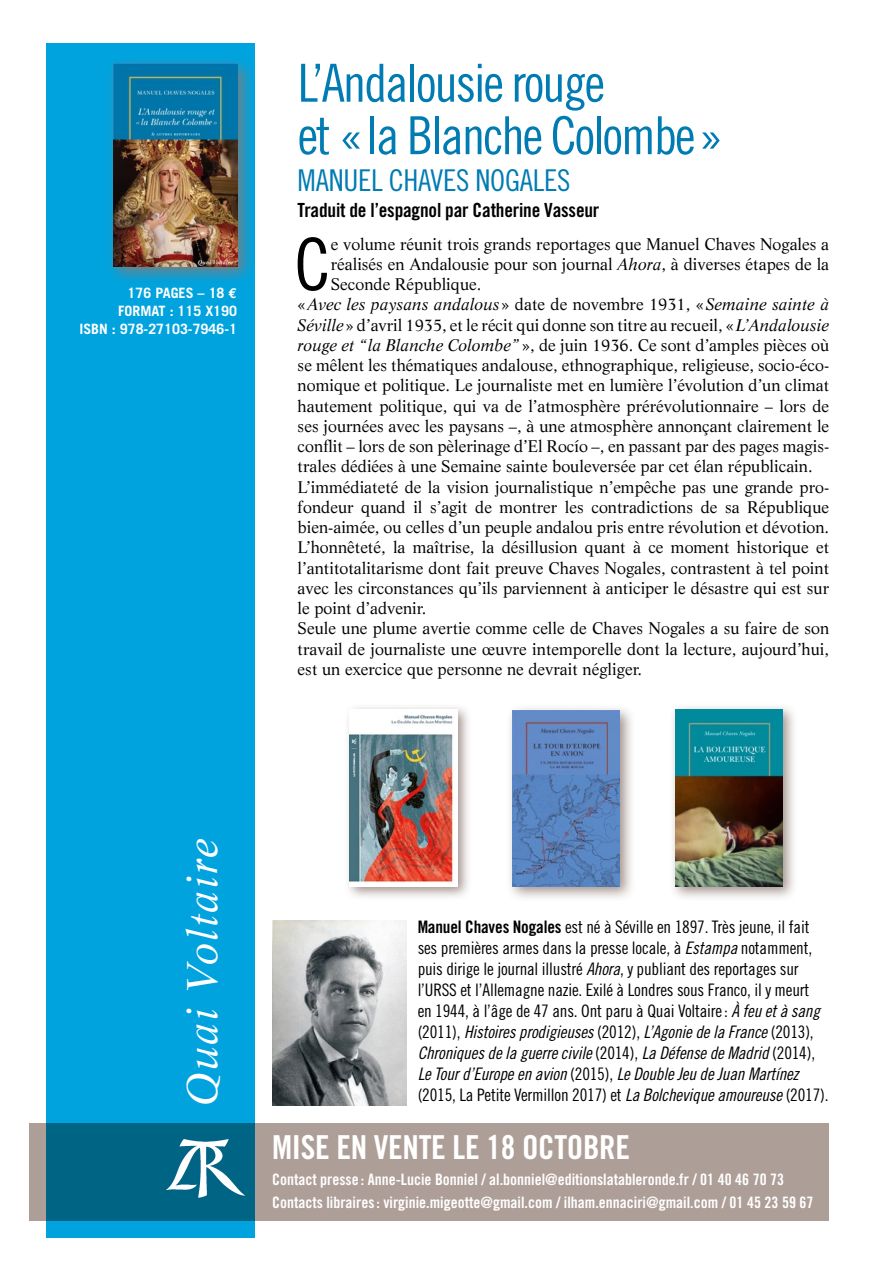
<style>
.page{position:relative;width:893px;height:1263px;background:#fff}
.page>*{position:absolute;margin:0;border:0;box-sizing:border-box;transform-origin:0 0}
.t1{font:72.6px "Trade Gothic Cond Eighteen";color:#000}
.t2{font:52.5px/52.5px "Trade Gothic Cond Eighteen";letter-spacing:-.04em;color:#007cb3}
.t3{font:italic 42px "Life";letter-spacing:.04em;color:#fff}
.t4{font:33px "Trade Gothic LT Std Bd Cn 20";letter-spacing:-.01em;color:#fff}
.t5{font:30px "Trade Gothic Cond Eighteen";letter-spacing:-.01em;color:#007cb3}
.t6{font:19.5px "Trade Gothic Bold Cond Twenty";letter-spacing:-.01em;color:#000}
.t7{font:17.25px/21px "Trade Gothic Cond Eighteen";letter-spacing:-.01em;color:#000}
.t8{font:17.25px/21px "Trade Gothic Cond Eighteen Obl";letter-spacing:-.01em;color:#000;text-align:justify}
.t9{font:16.5px "Life";color:#000}
.t10{font:italic 16.5px "Life";color:#000}
.t11{font:15.75px/22.5px "Trade Gothic LT Std Bd Cn 20";color:#fff}
.t12{font:700 14.25px/18px "Trade Gothic";color:#fff;text-align:right}
.s1{font-family:"Euro Mono"}
.s2{font-style:italic}
.s3{font-style:normal}
.s4{font-family:"Trade Gothic Bold Cond Twenty"}
.s5{font-family:"Trade Gothic Cond Eighteen Obl"}
.s6{font-family:"Trade Gothic Cond Eighteen"}
</style>
<div class="page">
<div style="left:47px;top:43px;width:208px;height:1194px;background:#00a3de"></div>
<svg style="left:30px;top:1123px;width:799px;height:97px;background:#899193"></svg>
<div style="left:106px;top:56px;width:149px;height:229px;background:#8c7872;opacity:.8"></div>
<img style="left:113px;top:64px;width:124px;height:203px">
<div style="left:669px;top:703px;width:128px;height:198px;background:#8c7872;opacity:.8"></div>
<img style="left:675px;top:709px;width:107px;height:177px">
<div style="left:344px;top:703px;width:128px;height:198px;background:#8c7872;opacity:.8"></div>
<img style="left:350px;top:709px;width:107px;height:177px">
<div style="left:506px;top:704px;width:130px;height:198px;background:#8c7872;opacity:.8"></div>
<img style="left:513px;top:711px;width:107px;height:175px">
<img style="left:272px;top:921px;width:134px;height:185px">
<img style="left:166px;top:1137px;width:82px;height:62px">
<p class="t12" style="left:79px;top:284px;width:159px">176 PAGES – 18 <span class="s1">€<br></span>FORMAT : 115 X190<br>ISBN : 978-27103-7946-1</p>
<h2 class="t2" style="left:298px;top:56px;width:428px">L’Andalousie rouge<br>et «la Blanche Colombe»</h2>
<h3 class="t5" style="left:298px;top:163px;width:274px">MANUEL CHAVES NOGALES</h3>
<p class="t6" style="left:298px;top:198px;width:303px">Traduit de l’espagnol par Catherine Vasseur</p>
<h1 class="t1" style="left:294px;top:221px;width:38px">C</h1>
<p class="t9" style="left:331px;top:234px;width:500px">e volume réunit trois grands reportages que Manuel Chaves Nogales a</p>
<p class="t9" style="left:331px;top:254px;width:500px">réalisés en Andalousie pour son journal <span class="s2">Ahora</span>, à diverses étapes de la</p>
<p class="t9" style="left:331px;top:274px;width:152px">Seconde République.</p>
<p class="t10" style="left:298px;top:295px;width:533px"><span class="s3">«</span>Avec les paysans andalous <span class="s3">» date de novembre 1931, «</span>Semaine sainte à</p>
<p class="t9" style="left:298px;top:315px;width:533px"><span class="s2">Séville</span> » d’avril 1935, et le récit qui donne son titre au recueil, «<span class="s2">L’Andalousie</span></p>
<p class="t9" style="left:298px;top:335px;width:533px"><span class="s2">rouge et “la Blanche Colombe”</span>», de juin 1936. Ce sont d’amples pièces où</p>
<p class="t9" style="left:298px;top:355px;width:533px">se mêlent les thématiques andalouse, ethnographique, religieuse, socio-éco-</p>
<p class="t9" style="left:298px;top:375px;width:533px">nomique et politique. Le journaliste met en lumière l’évolution d’un climat</p>
<p class="t9" style="left:298px;top:396px;width:533px">hautement politique, qui va de l’atmosphère prérévolutionnaire – lors de</p>
<p class="t9" style="left:298px;top:416px;width:533px">ses journées avec les paysans –, à une atmosphère annonçant clairement le</p>
<p class="t9" style="left:298px;top:436px;width:533px">conflit – lors de son pèlerinage d’El Rocío –, en passant par des pages magis-</p>
<p class="t9" style="left:298px;top:456px;width:516px">trales dédiées à une Semaine sainte bouleversée par cet élan républicain.</p>
<p class="t9" style="left:298px;top:477px;width:533px">L’immédiateté de la vision journalistique n’empêche pas une grande pro-</p>
<p class="t9" style="left:298px;top:497px;width:533px">fondeur quand il s’agit de montrer les contradictions de sa République</p>
<p class="t9" style="left:298px;top:517px;width:533px">bien-aimée, ou celles d’un peuple andalou pris entre révolution et dévotion.</p>
<p class="t9" style="left:298px;top:537px;width:533px">L’honnêteté, la maîtrise, la désillusion quant à ce moment historique et</p>
<p class="t9" style="left:298px;top:558px;width:533px">l’antitotalitarisme dont fait preuve Chaves Nogales, contrastent à tel point</p>
<p class="t9" style="left:298px;top:578px;width:533px">avec les circonstances qu’ils parviennent à anticiper le désastre qui est sur</p>
<p class="t9" style="left:298px;top:598px;width:130px">le point d’advenir.</p>
<p class="t9" style="left:298px;top:618px;width:533px">Seule une plume avertie comme celle de Chaves Nogales a su faire de son</p>
<p class="t9" style="left:298px;top:639px;width:533px">travail de journaliste une œuvre intemporelle dont la lecture, aujourd’hui,</p>
<p class="t9" style="left:298px;top:659px;width:346px">est un exercice que personne ne devrait négliger.</p>
<h3 class="t3" style="left:177px;top:1106px;width:269px;rotate:-90deg">Quai Voltaire</h3>
<p class="t7" style="left:418px;top:916px;width:404px"><span class="s4">Manuel Chaves Nogales</span> est né à Séville en 1897. Très jeune, il fait ses premières armes dans la presse locale, à <span class="s5">Estampa</span> notamment, puis dirige le journal illustré <span class="s5">Ahora</span>, y publiant des reportages sur l’URSS et l’Allemagne nazie. Exilé à Londres sous Franco, il y meurt en 1944, à l’âge de 47 ans. Ont paru à Quai Voltaire: <span class="s5">À feu et à sang</span></p>
<p class="t8" style="left:418px;top:1021px;width:399px"><span class="s6">(2011),</span> Histoires prodigieuses <span class="s6">(2012),</span> L’Agonie de la France <span class="s6">(2013), </span>Chroniques de la guerre civile <span class="s6">(2014),</span> La Défense de Madrid <span class="s6">(2014), </span>Le Tour d’Europe en avion <span class="s6">(2015),</span> Le Double Jeu de Juan Martínez</p>
<p class="t7" style="left:418px;top:1084px;width:413px">(2015, La Petite Vermillon 2017) et <span class="s5">La Bolchevique amoureuse</span> (2017).</p>
<h3 class="t4" style="left:272px;top:1127px;width:359px">MISE EN VENTE LE 18 OCTOBRE</h3>
<p class="t11" style="left:272px;top:1168px;width:543px">Contact presse : Anne-Lucie Bonniel / al.bonniel@editionslatableronde.fr / 01 40 46 70 73<br>Contacts libraires: virginie.migeotte@gmail.com / ilham.ennaciri@gmail.com / 01 45 23 59 67</p>
</div>
